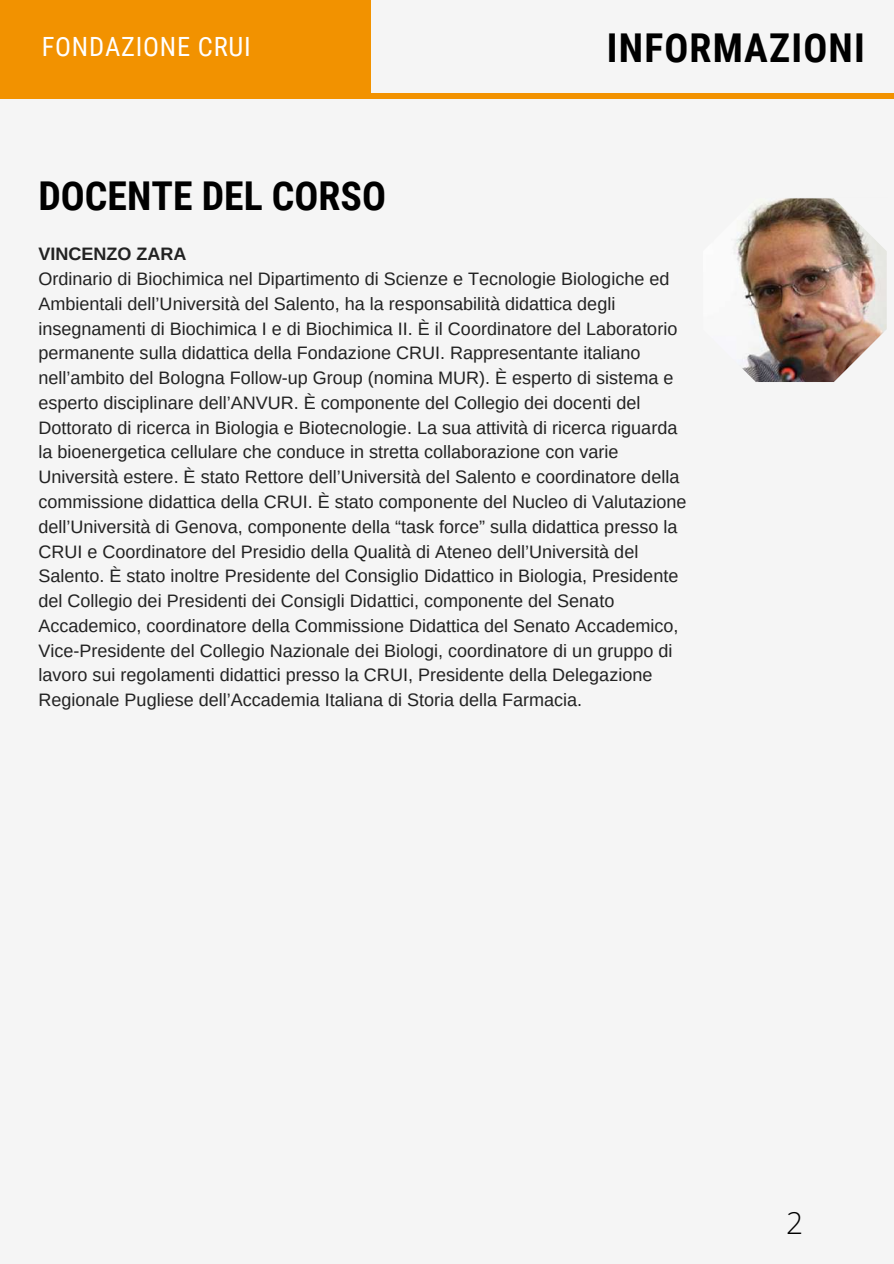
<style>
.page{position:relative;width:894px;height:1264px;background:#fff}
.page>*{position:absolute;margin:0;border:0;box-sizing:border-box;transform-origin:0 0}
.t1{font:700 39.75px "Roboto Condensed";color:#000}
.t2{font:700 39.75px "Roboto Condensed";letter-spacing:.03em;color:#000}
.t3{font:300 30px "Open Sans";color:#000}
.t4{font:26.55px "Roboto Condensed";letter-spacing:.03em;color:#fff}
.t5{font:18px/24.8px "Arimo";color:#222}
.t6{font:700 18px "Arimo";color:#222}
</style>
<div class="page">
<div style="left:0;top:0;width:893px;height:1263px;background:#f5f5f5"></div>
<div style="left:0;top:0;width:370px;height:98px;background:#f29200"></div>
<div style="left:0;top:93px;width:893px;height:5px;background:#f29200"></div>
<img style="left:736px;top:198px;width:151px;height:184px">
<h3 class="t4" style="left:42px;top:31px;width:211px">FONDAZIONE CRUI</h3>
<h1 class="t2" style="left:606px;top:25px;width:259px">INFORMAZIONI</h1>
<h1 class="t1" style="left:38px;top:173px;width:349px">DOCENTE DEL CORSO</h1>
<p class="t6" style="left:38px;top:244px;width:149px">VINCENZO ZARA</p>
<p class="t5" style="left:38px;top:266px;width:649px">Ordinario di Biochimica nel Dipartimento di Scienze e Tecnologie Biologiche ed Ambientali dell’Università del Salento, ha la responsabilità didattica degli insegnamenti di Biochimica I e di Biochimica II. È il Coordinatore del Laboratorio permanente sulla didattica della Fondazione CRUI. Rappresentante italiano nell’ambito del Bologna Follow-up Group (nomina MUR). È esperto di sistema e esperto disciplinare dell’ANVUR. È componente del Collegio dei docenti del Dottorato di ricerca in Biologia e Biotecnologie. La sua attività di ricerca riguarda la bioenergetica cellulare che conduce in stretta collaborazione con varie Università estere. È stato Rettore dell’Università del Salento e coordinatore della commissione didattica della CRUI. È stato componente del Nucleo di Valutazione dell’Università di Genova, componente della “task force” sulla didattica presso la CRUI e Coordinatore del Presidio della Qualità di Ateneo dell’Università del Salento. È stato inoltre Presidente del Consiglio Didattico in Biologia, Presidente del Collegio dei Presidenti dei Consigli Didattici, componente del Senato Accademico, coordinatore della Commissione Didattica del Senato Accademico, Vice-Presidente del Collegio Nazionale dei Biologi, coordinatore di un gruppo di lavoro sui regolamenti didattici presso la CRUI, Presidente della Delegazione Regionale Pugliese dell’Accademia Italiana di Storia della Farmacia.</p>
<h2 class="t3" style="left:786px;top:1201px;width:19px">2</h2>
</div>
